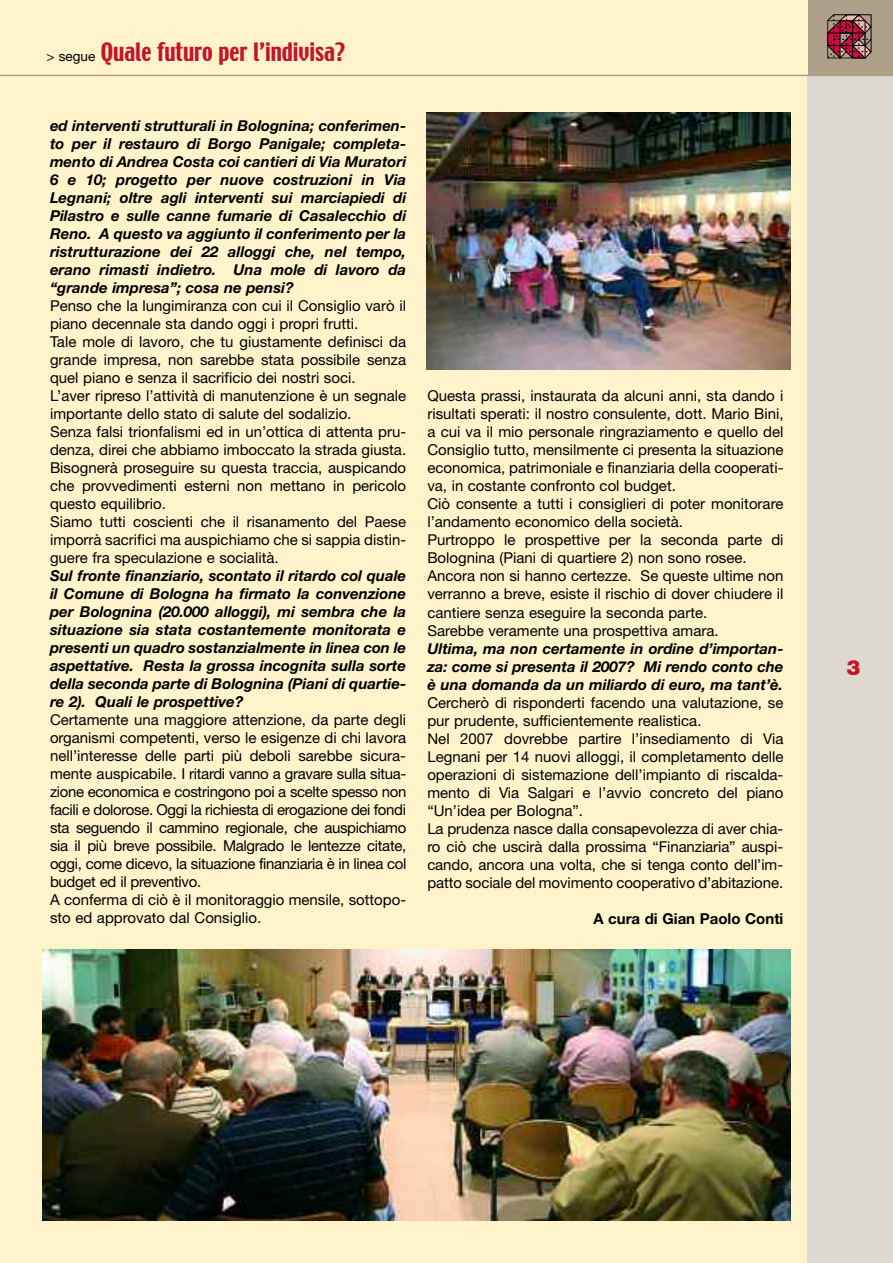
<style>
.page{position:relative;width:893px;height:1263px;background:#fff}
.page>*{position:absolute;margin:0;border:0;box-sizing:border-box;transform-origin:0 0}
.t1{font:22.5px "Techno";color:#c41427}
.t2{font:900 21px "Helvetica Neue";color:#c41427}
.t3{font:15px/18px "Helvetica Neue";color:#000}
.t4{font:italic 700 15px/18px "Helvetica Neue";color:#000;text-align:justify}
.t5{font:15px/18px "Helvetica Neue";letter-spacing:-.02em;color:#000}
.t6{font:700 15px "Helvetica Neue";color:#000}
.s1{font-family:"Helvetica Neue";font-size:13.5px;color:#000}
</style>
<div class="page">
<div style="left:0;top:0;width:891px;height:1263px;background:#fff3cc"></div>
<div style="left:807px;top:75px;width:86px;height:1188px;background:#ded9d0"></div>
<div style="left:808px;top:0;width:85px;height:75px;background:#aea088"></div>
<svg style="left:827px;top:15px;width:44px;height:43px;background:#89414b"></svg>
<hr style="left:865px;top:21px;width:1px;height:37px;background:#000">
<hr style="left:0;top:75px;width:893px;height:1px;background:#aea088">
<img style="left:43px;top:949px;width:748px;height:271px">
<img style="left:427px;top:113px;width:364px;height:256px">
<h1 class="t1" style="left:47px;top:40px;width:300px"><span class="s1">&gt; segue</span> Quale futuro per l’indivisa?</h1>
<p class="t4" style="left:50px;top:118px;width:358px">ed interventi strutturali in Bolognina; conferimen&shy;to per il restauro di Borgo Panigale; completa&shy;mento di Andrea Costa coi cantieri di Via Muratori 6 e 10; progetto per nuove costruzioni in Via Legnani; oltre agli interventi sui marciapiedi di Pilastro e sulle canne fumarie di Casalecchio di Reno. A questo va aggiunto il conferimento per la ristrutturazione dei 22 alloggi che, nel tempo, erano rimasti indietro. Una mole di lavoro da “grande impresa”; cosa ne pensi?</p>
<p class="t3" style="left:50px;top:298px;width:358px">Penso che la lungimiranza con cui il Consiglio varò il piano decennale sta dando oggi i propri frutti.<br>Tale mole di lavoro, che tu giustamente definisci da grande impresa, non sarebbe stata possibile senza quel piano e senza il sacrificio dei nostri soci.<br>L’aver ripreso l’attività di manutenzione è un segnale importante dello stato di salute del sodalizio.<br>Senza falsi trionfalismi ed in un’ottica di attenta pru&shy;denza, direi che abbiamo imboccato la strada giusta.<br>Bisognerà proseguire su questa traccia, auspicando che provvedimenti esterni non mettano in pericolo questo equilibrio.<br>Siamo tutti coscienti che il risanamento del Paese imporrà sacrifici ma auspichiamo che si sappia distin&shy;guere fra speculazione e socialità.</p>
<p class="t4" style="left:50px;top:568px;width:358px">Sul fronte finanziario, scontato il ritardo col quale il Comune di Bologna ha firmato la convenzione per Bolognina (20.000 alloggi), mi sembra che la situazione sia stata costantemente monitorata e presenti un quadro sostanzialmente in linea con le aspettative. Resta la grossa incognita sulla sorte della seconda parte di Bolognina (Piani di quartie&shy;re 2). Quali le prospettive?</p>
<p class="t5" style="left:50px;top:712px;width:358px">Certamente una maggiore attenzione, da parte degli organismi competenti, verso le esigenze di chi lavora nell’interesse delle parti più deboli sarebbe sicura&shy;mente auspicabile. I ritardi vanno a gravare sulla situa&shy;zione economica e costringono poi a scelte spesso non facili e dolorose. Oggi la richiesta di erogazione dei fondi sta seguendo il cammino regionale, che auspichiamo sia il più breve possibile. Malgrado le lentezze citate, oggi, come dicevo, la situazione finanziaria è in linea col budget ed il preventivo.<br>A conferma di ciò è il monitoraggio mensile, sottopo&shy;sto ed approvato dal Consiglio.</p>
<p class="t3" style="left:427px;top:389px;width:358px">Questa prassi, instaurata da alcuni anni, sta dando i risultati sperati: il nostro consulente, dott. Mario Bini, a cui va il mio personale ringraziamento e quello del Consiglio tutto, mensilmente ci presenta la situazione economica, patrimoniale e finanziaria della cooperati&shy;va, in costante confronto col budget.<br>Ciò consente a tutti i consiglieri di poter monitorare l’andamento economico della società.<br>Purtroppo le prospettive per la seconda parte di Bolognina (Piani di quartiere 2) non sono rosee.<br>Ancora non si hanno certezze. Se queste ultime non verranno a breve, esiste il rischio di dover chiudere il cantiere senza eseguire la seconda parte.<br>Sarebbe veramente una prospettiva amara.</p>
<p class="t4" style="left:427px;top:640px;width:358px">Ultima, ma non certamente in ordine d’importan&shy;za: come si presenta il 2007? Mi rendo conto che è una domanda da un miliardo di euro, ma tant’è.</p>
<p class="t3" style="left:427px;top:695px;width:358px">Cercherò di risponderti facendo una valutazione, se pur prudente, sufficientemente realistica.<br>Nel 2007 dovrebbe partire l’insediamento di Via Legnani per 14 nuovi alloggi, il completamento delle operazioni di sistemazione dell’impianto di riscalda&shy;mento di Via Salgari e l’avvio concreto del piano “Un’idea per Bologna”.<br>La prudenza nasce dalla consapevolezza di aver chia&shy;ro ciò che uscirà dalla prossima “Finanziaria” auspi&shy;cando, ancora una volta, che si tenga conto dell’im&shy;patto sociale del movimento cooperativo d’abitazione.</p>
<p class="t6" style="left:593px;top:913px;width:192px">A cura di Gian Paolo Conti</p>
<h2 class="t2" style="left:846px;top:660px;width:16px">3</h2>
</div>
